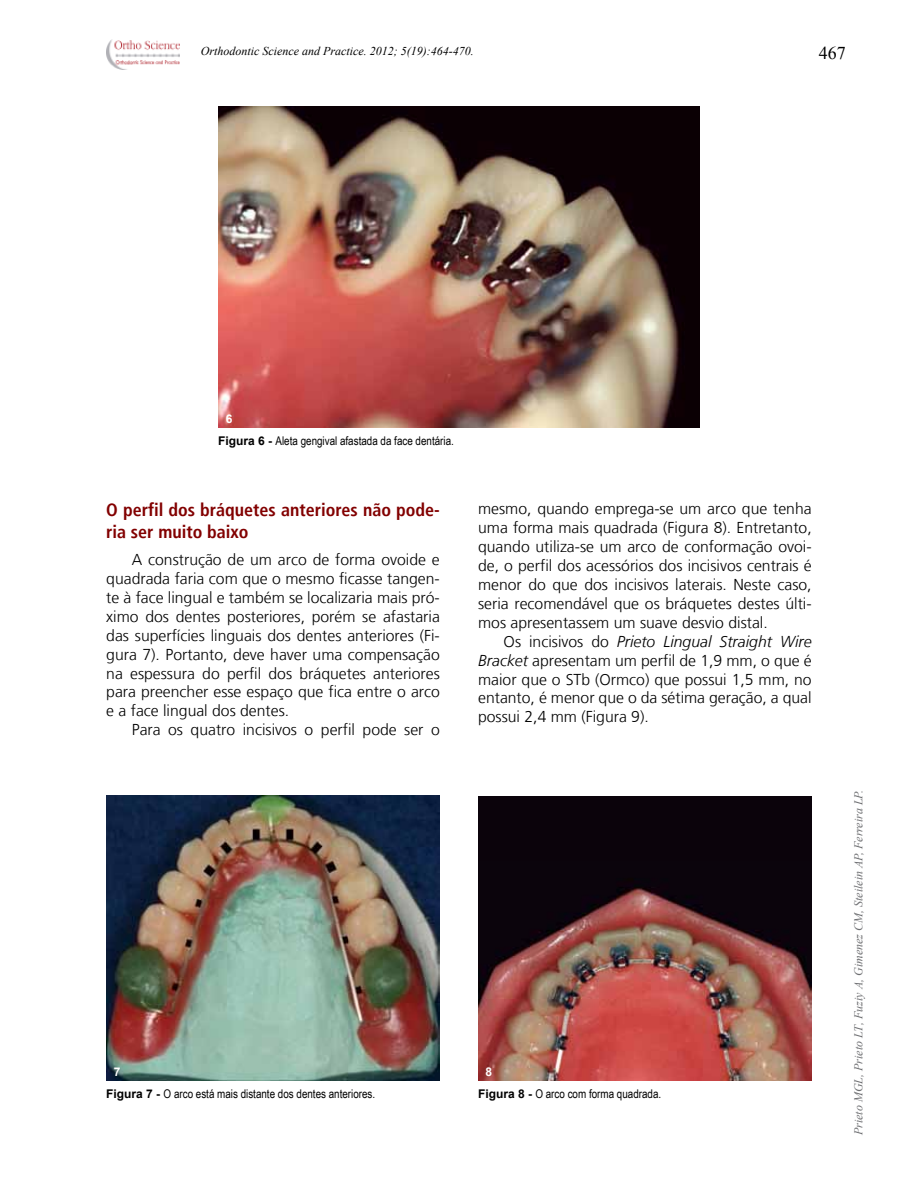
<style>
.page{position:relative;width:918px;height:1200px;background:#fff}
.page>*{position:absolute;margin:0;border:0;box-sizing:border-box;transform-origin:0 0}
.t1{font:700 condensed 18px/21.6px "Frutiger LT";color:#820000}
.t2{font:18px "Times New Roman";color:#000}
.t3{font:300 15.75px/18.9px "Frutiger LT";color:#000;text-align:justify}
.t4{font:12px "Arial Narrow";color:#000}
.t5{font:italic 12px "Times New Roman";color:#6d6e71}
.t6{font:italic 12px "Times New Roman";color:#000}
.t7{font:700 12px "Arial";color:#fff}
.s1{font-family:"Arial";font-weight:700}
.s2{font-style:italic}
</style>
<div class="page">
<img style="left:106px;top:40px;width:74px;height:30px">
<img style="left:106px;top:795px;width:334px;height:285px">
<div style="left:478px;top:795px;width:334px;height:285px;background:#0b030b"></div>
<img style="left:478px;top:888px;width:334px;height:192px">
<img style="left:218px;top:106px;width:482px;height:321px">
<p class="t6" style="left:201px;top:42px;width:274px">Orthodontic Science and Practice. 2012; 5(19):464-470.</p>
<p class="t2" style="left:819px;top:41px;width:28px">467</p>
<p class="t7" style="left:226px;top:411px;width:8px">6</p>
<p class="t4" style="left:218px;top:432px;width:237px"><span class="s1">Figura 6 -</span> Aleta gengival afastada da face dentária.</p>
<p class="t1" style="left:106px;top:499px;width:335px">O perfil dos bráquetes anteriores não pode&shy;ria ser muito baixo</p>
<p class="t3" style="left:106px;top:550px;width:335px;text-indent:26px">A construção de um arco de forma ovoide e quadrada faria com que o mesmo ficasse tangen&shy;te à face lingual e também se localizaria mais pró&shy;ximo dos dentes posteriores, porém se afastaria das superfícies linguais dos dentes anteriores (Fi&shy;gura 7). Portanto, deve haver uma compensação na espessura do perfil dos bráquetes anteriores para preencher esse espaço que fica entre o arco e a face lingual dos dentes.</p>
<p class="t3" style="left:132px;top:720px;width:310px">Para os quatro incisivos o perfil pode ser o</p>
<p class="t3" style="left:478px;top:499px;width:335px">mesmo, quando emprega-se um arco que tenha uma forma mais quadrada (Figura 8). Entretanto, quando utiliza-se um arco de conformação ovoi&shy;de, o perfil dos acessórios dos incisivos centrais é menor do que dos incisivos laterais. Neste caso, seria recomendável que os bráquetes destes últi&shy;mos apresentassem um suave desvio distal.</p>
<p class="t3" style="left:478px;top:632px;width:335px;text-indent:26px">Os incisivos do <span class="s2">Prieto Lingual Straight Wire Bracket</span> apresentam um perfil de 1,9 mm, o que é maior que o STb (Ormco) que possui 1,5 mm, no entanto, é menor que o da sétima geração, a qual possui 2,4 mm (Figura 9).</p>
<p class="t7" style="left:114px;top:1063px;width:8px">7</p>
<p class="t7" style="left:486px;top:1063px;width:8px">8</p>
<p class="t4" style="left:106px;top:1084px;width:271px"><span class="s1">Figura 7 -</span> O arco está mais distante dos dentes anteriores.</p>
<p class="t4" style="left:478px;top:1084px;width:185px"><span class="s1">Figura 8 -</span> O arco com forma quadrada.</p>
<p class="t5" style="left:850px;top:1135px;width:347px;rotate:-90deg">Prieto MGL, Prieto LT, Fuziy A, Gimenez CM, Steilein AP, Ferreira LP.</p>
</div>
